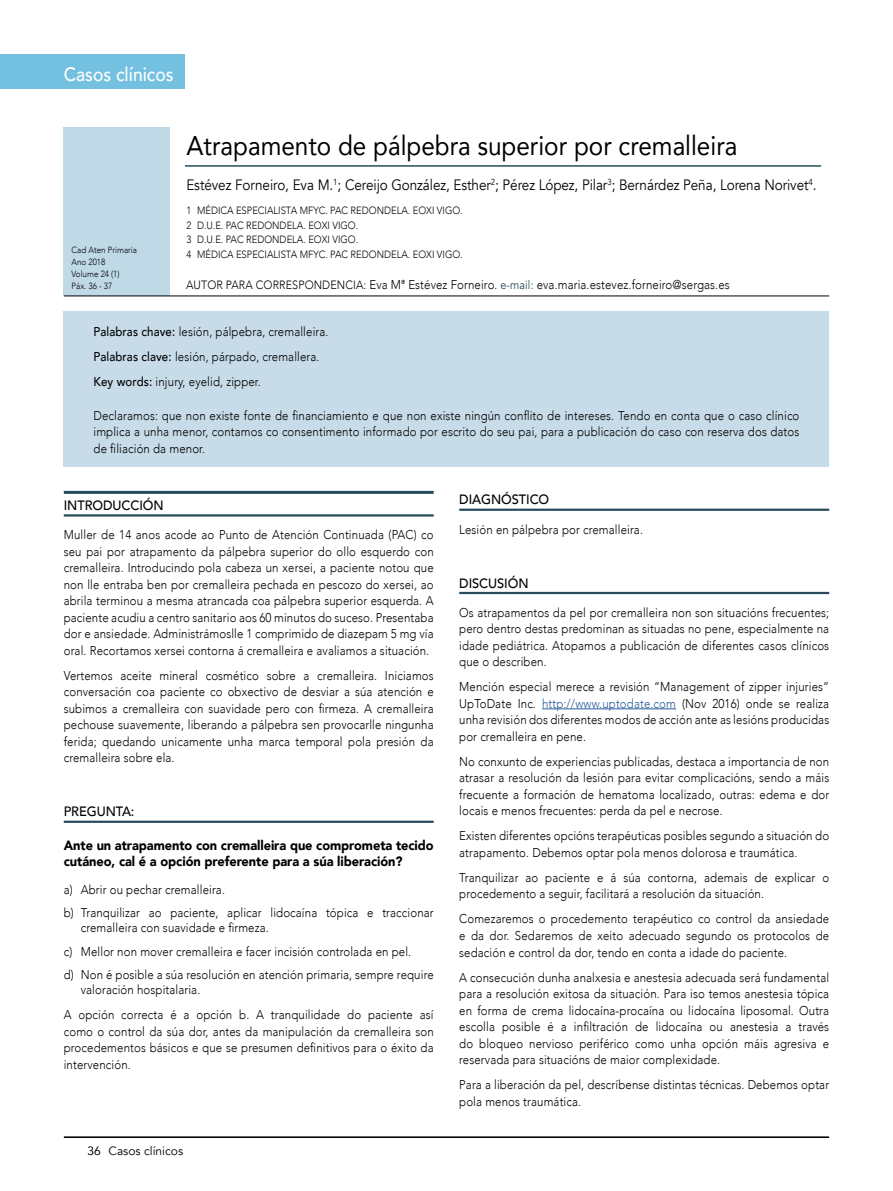
<style>
.page{position:relative;width:893px;height:1191px;background:#fff}
.page>*{position:absolute;margin:0;border:0;box-sizing:border-box;transform-origin:0 0}
.t1{font:27px "Avenir";color:#000;scale:.9 1}
.t2{font:500 19.5px "Avenir";color:#fff;scale:.9 1}
.t3{font:15px "Avenir";letter-spacing:-.005em;color:#000;scale:.9 1}
.t4{font:900 13.5px/16.2px "Avenir";letter-spacing:-.005em;color:#000;scale:.95 1}
.t5{font:500 13.5px "Avenir";letter-spacing:-.005em;color:#000;scale:.95 1}
.t6{font:300 12.75px/16.5px "Avenir";letter-spacing:.01em;color:#000;text-align:justify;scale:.9 1}
.t7{font:12px "Avenir";color:#000}
.t8{font:300 10.5px/14.7px "Avenir";color:#000;scale:.9 1}
.t9{font:300 9px/12.1px "Avenir";color:#000;scale:.9 1}
.s1{font-size:12px}
.s2{font-weight:400;font-size:12px;color:#294c5c}
.s3{font-weight:500}
.s4{font-style:inherit}
.s5{color:#275b9b}
</style>
<div class="page">
<div style="left:0;top:54px;width:185px;height:34px;background:#73c0e0"></div>
<hr style="left:64px;top:1136px;width:765px;height:1px;background:#000">
<div style="left:64px;top:128px;width:106px;height:168px;background:#c0d9e7"></div>
<hr style="left:459px;top:508px;width:370px;height:3px;background:#294c5c">
<hr style="left:459px;top:592px;width:370px;height:2px;background:#294c5c">
<hr style="left:542px;top:708px;width:134px;height:1px;background:#275b9b">
<hr style="left:64px;top:514px;width:370px;height:2px;background:#294c5c">
<hr style="left:64px;top:820px;width:370px;height:3px;background:#294c5c">
<hr style="left:64px;top:491px;width:370px;height:3px;background:#294c5c">
<hr style="left:64px;top:295px;width:765px;height:1px;background:#000">
<hr style="left:185px;top:165px;width:636px;height:2px;background:#294c5c">
<div style="left:64px;top:311px;width:765px;height:155px;background:#c7dbe8"></div>
<h2 class="t2" style="left:64px;top:57px;width:124px">Casos clínicos</h2>
<h1 class="t1" style="left:186px;top:124px;width:614px">Atrapamento de pálpebra superior por cremalleira</h1>
<p class="t3" style="left:186px;top:176px;width:702px">Estévez Forneiro, Eva M.<sup>1</sup>; Cereijo González, Esther<sup>2</sup>; Pérez López, Pilar<sup>3</sup>; Bernárdez Peña, Lorena Norivet<sup>4</sup>.</p>
<p class="t8" style="left:186px;top:203px;width:308px">1 MÉDICA ESPECIALISTA MFYC. PAC REDONDELA. EOXI VIGO.<br>2 D.U.E. PAC REDONDELA. EOXI VIGO.<br>3 D.U.E. PAC REDONDELA. EOXI VIGO.<br>4 MÉDICA ESPECIALISTA MFYC. PAC REDONDELA. EOXI VIGO.</p>
<p class="t9" style="left:72px;top:244px;width:74px">Cad Aten Primaria<br>Ano 2018<br>Volume 24 (1)<br>Páx. 36 - 37</p>
<p class="t6" style="left:186px;top:276px;width:606px"><span class="s1">AUTOR PARA CORRESPONDENCIA:</span> Eva Mª Estévez Forneiro<span class="s1">.</span> <span class="s2">e-mail:</span> eva.maria.estevez.forneiro@sergas.es</p>
<p class="t6" style="left:94px;top:319px;width:263px;line-height:25px;text-align:left"><span class="s3">Palabras chave:</span> lesión, pálpebra, cremalleira.<br><span class="s3">Palabras clave:</span> lesión, párpado, cremallera.<br><span class="s3">Key words:</span> injury, eyelid, zipper.</p>
<p class="t6" style="left:94px;top:407px;width:786px">Declaramos: que non existe fonte de financiamiento e que non existe ningún conflito de intereses. Tendo en conta que o caso clínico implica a unha menor, contamos co consentimento informado por escrito do seu pai, para a publicación do caso con reserva dos datos de filiación da menor.</p>
<p class="t5" style="left:64px;top:494px;width:107px">INTRODUCCIÓN</p>
<p class="t6" style="left:64px;top:527px;width:413px">Muller de 14 anos acode ao Punto de Atención Continuada (PAC) co seu pai por atrapamento da pálpebra superior do ollo esquerdo con cremalleira. Introducindo pola cabeza un xersei, a paciente notou que non lle entraba ben por cremalleira pechada en pescozo do xersei, ao abrila terminou a mesma atrancada coa pálpebra superior esquerda. A paciente acudiu a centro sanitario aos 60 minutos do suceso. Presentaba dor e ansiedade. Administrámoslle 1 comprimido de diazepam 5 mg vía oral. Recortamos xersei contorna á cremalleira e avaliamos a situación.</p>
<p class="t6" style="left:64px;top:667px;width:413px">Vertemos aceite mineral cosmético sobre a cremalleira. Iniciamos conversación coa paciente co obxectivo de desviar a súa atención e subimos a cremalleira con suavidade pero con firmeza. A cremalleira pechouse suavemente, liberando a pálpebra sen provocarlle ningunha ferida; quedando unicamente unha marca temporal pola presión da cremalleira sobre ela.</p>
<p class="t5" style="left:64px;top:800px;width:76px">PREGUNTA:</p>
<p class="t4" style="left:64px;top:836px;width:391px">Ante un atrapamento con cremalleira que comprometa tecido cutáneo, cal é a opción preferente para a súa liberación?</p>
<p class="t6" style="left:64px;top:877px;width:413px;line-height:23.5px">a) Abrir ou pechar cremalleira.<br>b) Tranquilizar ao paciente, aplicar lidocaína tópica e traccionar</p>
<p class="t6" style="left:64px;top:916px;width:413px;line-height:23.5px;text-align:left;text-indent:17px">cremalleira con suavidade e firmeza.<br>c) Mellor non mover cremalleira e facer incisión controlada en pel.<br>d) Non é posible a súa resolución en atención primaria, sempre require</p>
<p class="t6" style="left:64px;top:977px;width:413px;line-height:25px;text-indent:17px">valoración hospitalaria.<br>A opción correcta é a opción b. A tranquilidade do paciente así</p>
<p class="t6" style="left:64px;top:1023px;width:413px">como o control da súa dor, antes da manipulación da cremalleira son procedementos básicos e que se presumen definitivos para o éxito da intervención.</p>
<p class="t7" style="left:87px;top:1143px;width:97px"><span class="s4">36</span> Casos clínicos</p>
<p class="t5" style="left:459px;top:488px;width:96px">DIAGNÓSTICO</p>
<p class="t6" style="left:459px;top:521px;width:206px">Lesión en pálpebra por cremalleira.</p>
<p class="t5" style="left:459px;top:571px;width:74px">DISCUSIÓN</p>
<p class="t6" style="left:459px;top:604px;width:413px">Os atrapamentos da pel por cremalleira non son situacións frecuentes; pero dentro destas predominan as situadas no pene, especialmente na idade pediátrica. Atopamos a publicación de diferentes casos clínicos que o describen.</p>
<p class="t6" style="left:459px;top:679px;width:413px">Mención especial merece a revisión “Management of zipper injuries” UpToDate Inc. <span class="s5">http://www.uptodate.com</span> (Nov 2016) onde se realiza unha revisión dos diferentes modos de acción ante as lesións producidas por cremalleira en pene.</p>
<p class="t6" style="left:459px;top:753px;width:413px">No conxunto de experiencias publicadas, destaca a importancia de non atrasar a resolución da lesión para evitar complicacións, sendo a máis frecuente a formación de hematoma localizado, outras: edema e dor locais e menos frecuentes: perda da pel e necrose.</p>
<p class="t6" style="left:459px;top:828px;width:413px">Existen diferentes opcións terapéuticas posibles segundo a situación do atrapamento. Debemos optar pola menos dolorosa e traumática.</p>
<p class="t6" style="left:459px;top:869px;width:413px">Tranquilizar ao paciente e á súa contorna, ademais de explicar o procedemento a seguir, facilitará a resolución da situación.</p>
<p class="t6" style="left:459px;top:911px;width:413px">Comezaremos o procedemento terapéutico co control da ansiedade e da dor. Sedaremos de xeito adecuado segundo os protocolos de sedación e control da dor, tendo en conta a idade do paciente.</p>
<p class="t6" style="left:459px;top:969px;width:413px">A consecución dunha analxesia e anestesia adecuada será fundamental para a resolución exitosa da situación. Para iso temos anestesia tópica en forma de crema lidocaína-procaína ou lidocaína liposomal. Outra escolla posible é a infiltración de lidocaína ou anestesia a través do bloqueo nervioso periférico como unha opción máis agresiva e reservada para situacións de maior complexidade.</p>
<p class="t6" style="left:459px;top:1076px;width:412px">Para a liberación da pel, descríbense distintas técnicas. Debemos optar pola menos traumática.</p>
</div>
